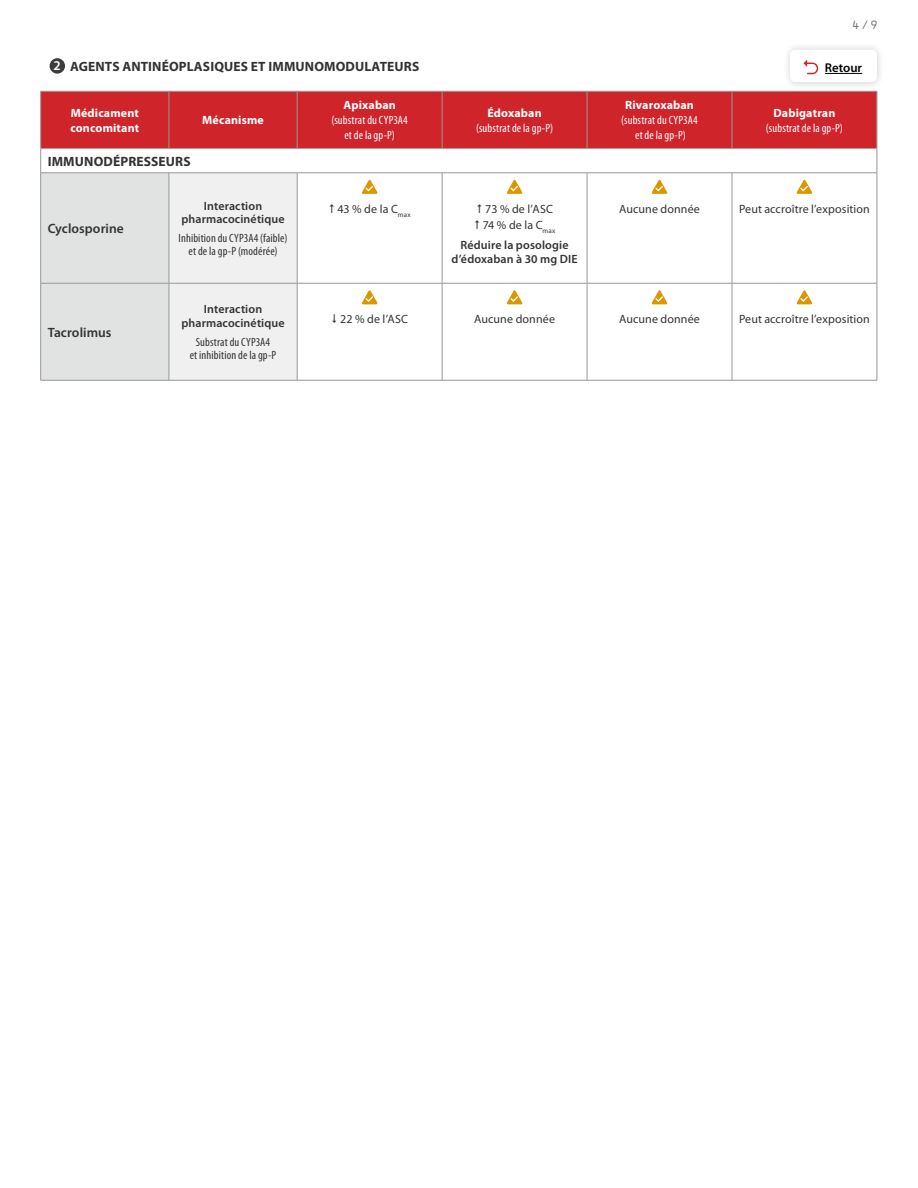
<style>
.page{position:relative;width:918px;height:1188px;background:#fff}
.page>*{position:absolute;margin:0;border:0;box-sizing:border-box;transform-origin:0 0}
.t1{font:700 13.5px "Myriad Pro";letter-spacing:.01em;color:#333332}
.t2{font:600 13.5px "Myriad Pro";letter-spacing:.005em;color:#333332}
.t3{font:13.5px "Regular";color:#6b6b6a}
.t4{font:600 13.5px "Myriad Pro";color:#fff}
.t5{font:600 12.75px "Myriad Pro";color:#000}
.t6{font:12px/16.2px "Myriad Pro";letter-spacing:.01em;color:#333332}
.t7{font:condensed 12px/15px "Myriad Pro";letter-spacing:.01em;color:#fff;text-align:center}
.t8{font:600 12px/13.5px "Myriad Pro";letter-spacing:.01em;color:#333332;text-align:center}
.t9{font:condensed 12px/13.5px "Myriad Pro";letter-spacing:.01em;color:#333332;text-align:center}
.t10{font:700 12px/15px "Myriad Pro";letter-spacing:.01em;color:#fff}
</style>
<div class="page">
<div style="left:41px;top:92px;width:836px;height:56px;background:#d0242b"></div>
<hr style="left:40px;top:91px;width:129px;height:1px;background:#979899">
<hr style="left:40px;top:91px;width:1px;height:57px;background:#979899">
<hr style="left:169px;top:91px;width:128px;height:1px;background:#979899">
<hr style="left:169px;top:91px;width:1px;height:57px;background:#979899">
<hr style="left:297px;top:91px;width:145px;height:1px;background:#979899">
<hr style="left:297px;top:91px;width:1px;height:57px;background:#979899">
<hr style="left:442px;top:91px;width:145px;height:1px;background:#979899">
<hr style="left:442px;top:91px;width:1px;height:57px;background:#979899">
<hr style="left:587px;top:91px;width:145px;height:1px;background:#979899">
<hr style="left:587px;top:91px;width:1px;height:57px;background:#979899">
<hr style="left:732px;top:91px;width:145px;height:1px;background:#979899">
<hr style="left:732px;top:91px;width:1px;height:57px;background:#979899">
<hr style="left:877px;top:91px;width:1px;height:57px;background:#979899">
<hr style="left:40px;top:148px;width:129px;height:1px;background:#979899">
<svg style="left:40px;top:149px;width:257px;height:231px"></svg>
<hr style="left:169px;top:148px;width:128px;height:1px;background:#979899">
<hr style="left:297px;top:148px;width:145px;height:1px;background:#979899">
<hr style="left:442px;top:148px;width:145px;height:1px;background:#979899">
<hr style="left:587px;top:148px;width:145px;height:1px;background:#979899">
<hr style="left:732px;top:148px;width:145px;height:1px;background:#979899">
<svg style="left:877px;top:149px;width:1px;height:24px"></svg>
<hr style="left:40px;top:173px;width:129px;height:1px;background:#979899">
<hr style="left:40px;top:173px;width:1px;height:110px;background:#979899">
<hr style="left:169px;top:173px;width:128px;height:1px;background:#979899">
<hr style="left:169px;top:173px;width:1px;height:110px;background:#979899">
<hr style="left:297px;top:173px;width:145px;height:1px;background:#979899">
<hr style="left:297px;top:173px;width:1px;height:110px;background:#979899">
<hr style="left:442px;top:173px;width:145px;height:1px;background:#979899">
<hr style="left:442px;top:173px;width:1px;height:110px;background:#979899">
<hr style="left:587px;top:173px;width:145px;height:1px;background:#979899">
<hr style="left:587px;top:173px;width:1px;height:110px;background:#979899">
<hr style="left:732px;top:173px;width:145px;height:1px;background:#979899">
<hr style="left:732px;top:173px;width:1px;height:110px;background:#979899">
<hr style="left:877px;top:173px;width:1px;height:110px;background:#979899">
<hr style="left:40px;top:283px;width:129px;height:1px;background:#979899">
<hr style="left:40px;top:283px;width:1px;height:97px;background:#979899">
<hr style="left:169px;top:283px;width:128px;height:1px;background:#979899">
<hr style="left:169px;top:283px;width:1px;height:97px;background:#979899">
<hr style="left:297px;top:283px;width:145px;height:1px;background:#979899">
<hr style="left:297px;top:283px;width:1px;height:97px;background:#979899">
<hr style="left:442px;top:283px;width:145px;height:1px;background:#979899">
<hr style="left:442px;top:283px;width:1px;height:97px;background:#979899">
<hr style="left:587px;top:283px;width:145px;height:1px;background:#979899">
<hr style="left:587px;top:283px;width:1px;height:97px;background:#979899">
<hr style="left:732px;top:283px;width:145px;height:1px;background:#979899">
<hr style="left:732px;top:283px;width:1px;height:97px;background:#979899">
<hr style="left:877px;top:283px;width:1px;height:97px;background:#979899">
<hr style="left:40px;top:380px;width:129px;height:1px;background:#979899">
<hr style="left:169px;top:380px;width:128px;height:1px;background:#979899">
<hr style="left:297px;top:380px;width:145px;height:1px;background:#979899">
<hr style="left:442px;top:380px;width:145px;height:1px;background:#979899">
<hr style="left:587px;top:380px;width:145px;height:1px;background:#979899">
<hr style="left:732px;top:380px;width:145px;height:1px;background:#979899">
<div style="left:782px;top:42px;width:103px;height:48px;background:#000;opacity:.2"></div>
<div style="left:790px;top:50px;width:87px;height:32px;background:#fff;border-radius:5px"></div>
<hr style="left:825px;top:73px;width:37px;height:1px;background:#000">
<svg style="left:803px;top:60px;width:15px;height:14px"></svg>
<svg style="left:362px;top:180px;width:15px;height:14px"></svg>
<svg style="left:507px;top:180px;width:15px;height:14px"></svg>
<svg style="left:652px;top:180px;width:15px;height:14px"></svg>
<svg style="left:797px;top:180px;width:15px;height:14px"></svg>
<svg style="left:362px;top:290px;width:15px;height:14px"></svg>
<svg style="left:507px;top:290px;width:15px;height:14px"></svg>
<svg style="left:652px;top:290px;width:15px;height:14px"></svg>
<svg style="left:797px;top:290px;width:15px;height:14px"></svg>
<div style="left:50px;top:58px;width:15px;height:16px;background:#3c3c3b;border-radius:50%"></div>
<p class="t3" style="left:852px;top:17px;width:27px">4 / 9</p>
<p class="t4" style="left:54px;top:57px;width:9px">2</p>
<p class="t1" style="left:70px;top:58px;width:351px">AGENTS ANTINÉOPLASIQUES ET IMMUNOMODULATEURS</p>
<p class="t5" style="left:825px;top:60px;width:39px">Retour</p>
<p class="t10" style="left:70px;top:105px;width:70px">Médicament concomitant</p>
<p class="t10" style="left:202px;top:113px;width:63px">Mécanisme</p>
<p class="t10" style="left:343px;top:98px;width:54px">Apixaban</p>
<p class="t7" style="left:331px;top:113px;width:78px">(substrat du CYP3A4 et de la gp-P)</p>
<p class="t10" style="left:625px;top:98px;width:70px">Rivaroxaban</p>
<p class="t7" style="left:621px;top:113px;width:78px">(substrat du CYP3A4 et de la gp-P)</p>
<p class="t10" style="left:487px;top:105px;width:56px">Édoxaban</p>
<p class="t7" style="left:476px;top:120px;width:79px">(substrat de la gp-P)</p>
<p class="t10" style="left:773px;top:105px;width:64px">Dabigatran</p>
<p class="t7" style="left:766px;top:120px;width:79px">(substrat de la gp-P)</p>
<p class="t1" style="left:48px;top:152px;width:144px">IMMUNODÉPRESSEURS</p>
<p class="t2" style="left:48px;top:220px;width:78px">Cyclosporine</p>
<p class="t2" style="left:48px;top:324px;width:65px">Tacrolimus</p>
<p class="t8" style="left:181px;top:198px;width:105px">Interaction pharmacocinétique</p>
<p class="t9" style="left:179px;top:231px;width:110px">Inhibition du CYP3A4 (faible) et de la gp-P (modérée)</p>
<p class="t8" style="left:181px;top:302px;width:105px">Interaction pharmacocinétique</p>
<p class="t9" style="left:190px;top:335px;width:88px">Substrat du CYP3A4<br>et inhibition de la gp-P</p>
<p class="t6" style="left:338px;top:200px;width:75px">43 % de la C<sub>max</sub></p>
<p class="t6" style="left:483px;top:200px;width:74px">73 % de l’ASC<br>74 % de la C<sub>max</sub></p>
<p class="t8" style="left:451px;top:238px;width:128px">Réduire la posologie d’édoxaban à 30 mg DIE</p>
<p class="t6" style="left:619px;top:200px;width:82px">Aucune donnée</p>
<p class="t6" style="left:739px;top:200px;width:132px">Peut accroître l’exposition</p>
<p class="t6" style="left:340px;top:311px;width:69px">22 % de l’ASC</p>
<p class="t6" style="left:474px;top:311px;width:82px">Aucune donnée</p>
<p class="t6" style="left:619px;top:311px;width:82px">Aucune donnée</p>
<p class="t6" style="left:739px;top:311px;width:132px">Peut accroître l’exposition</p>
</div>
